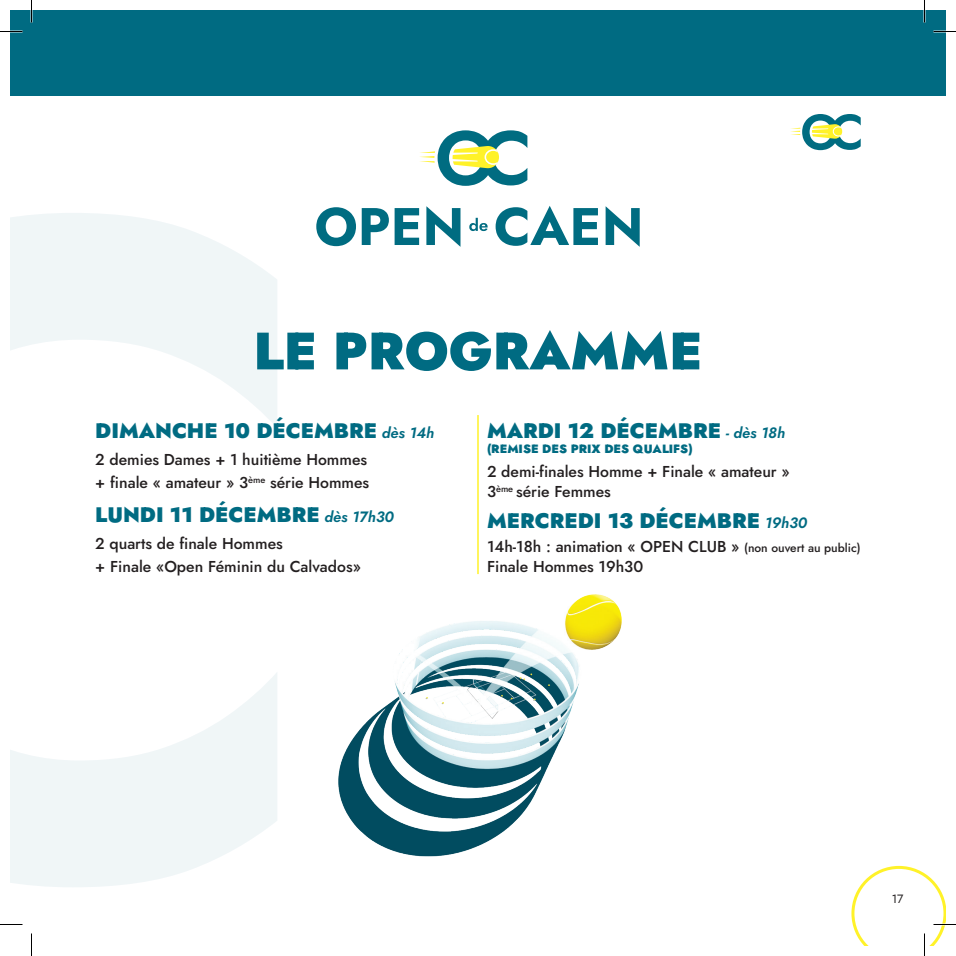
<style>
.page{position:relative;width:956px;height:956px;background:#fff}
.page>*{position:absolute;margin:0;border:0;box-sizing:border-box;transform-origin:0 0}
.t1{font:900 52.5px "Jost";color:#006b82}
.t2{font:900 21px "Jost";color:#006b82}
.t3{font:500 15.75px/23px "Jost";color:#231f20}
.t4{font:900 12px "Jost";color:#006b82}
.t5{font:12px "Jost";color:#231f20}
.s1{font-weight:600;font-style:italic;font-size:15px}
.s2{font-size:12px}
</style>
<div class="page">
<svg style="left:10px;top:213px;width:267px;height:674px"></svg>
<div style="left:10px;top:10px;width:936px;height:85px;background:#006b82"></div>
<svg style="left:790px;top:114px;width:71px;height:36px"></svg>
<svg style="left:469px;top:218px;width:19px;height:13px"></svg>
<svg style="left:316px;top:207px;width:40px;height:39px"></svg>
<svg style="left:362px;top:208px;width:27px;height:37px"></svg>
<svg style="left:395px;top:208px;width:24px;height:37px"></svg>
<svg style="left:426px;top:206px;width:34px;height:41px"></svg>
<svg style="left:496px;top:206px;width:102px;height:40px"></svg>
<svg style="left:606px;top:206px;width:34px;height:41px"></svg>
<svg style="left:420px;top:130px;width:107px;height:56px"></svg>
<hr style="left:477px;top:415px;width:2px;height:159px;background:#fff229">
<img style="left:338px;top:594px;width:284px;height:263px">
<hr style="left:923px;top:0;width:2px;height:23px;background:#fff">
<svg style="left:0;top:31px;width:22px;height:1px"></svg>
<svg style="left:933px;top:31px;width:23px;height:1px"></svg>
<svg style="left:0;top:924px;width:22px;height:1px"></svg>
<svg style="left:31px;top:0;width:1px;height:23px"></svg>
<svg style="left:31px;top:933px;width:1px;height:23px"></svg>
<svg style="left:924px;top:0;width:1px;height:23px"></svg>
<svg style="left:851px;top:866px;width:105px;height:90px"></svg>
<p class="t1" style="left:253px;top:315px;width:450px">LE PROGRAMME</p>
<p class="t2" style="left:95px;top:416px;width:341px">DIMANCHE 10 DÉCEMBRE <span class="s1">dès 14h</span></p>
<p class="t3" style="left:95px;top:448px;width:275px">2 demies Dames + 1 huitième Hommes + finale « amateur » 3<sup>ème</sup> série Hommes</p>
<p class="t2" style="left:95px;top:500px;width:300px">LUNDI 11 DÉCEMBRE <span class="s1">dès 17h30</span></p>
<p class="t3" style="left:95px;top:532px;width:267px">2 quarts de finale Hommes<br>+ Finale «Open Féminin du Calvados»</p>
<p class="t2" style="left:487px;top:416px;width:300px">MARDI 12 DÉCEMBRE <span class="s1">- dès 18h</span></p>
<p class="t4" style="left:487px;top:441px;width:207px">(REMISE DES PRIX DES QUALIFS)</p>
<p class="t3" style="left:487px;top:462px;width:304px;line-height:19.6px">2 demi-finales Homme + Finale « amateur »<br>3<sup>ème</sup> série Femmes</p>
<p class="t2" style="left:487px;top:506px;width:322px">MERCREDI 13 DÉCEMBRE <span class="s1">19h30</span></p>
<p class="t3" style="left:487px;top:535px;width:375px">14h-18h : animation « OPEN CLUB » <span class="s2">(non ouvert au public)</span></p>
<p class="t3" style="left:487px;top:555px;width:158px">Finale Hommes 19h30</p>
<p class="t5" style="left:892px;top:891px;width:13px">17</p>
</div>
